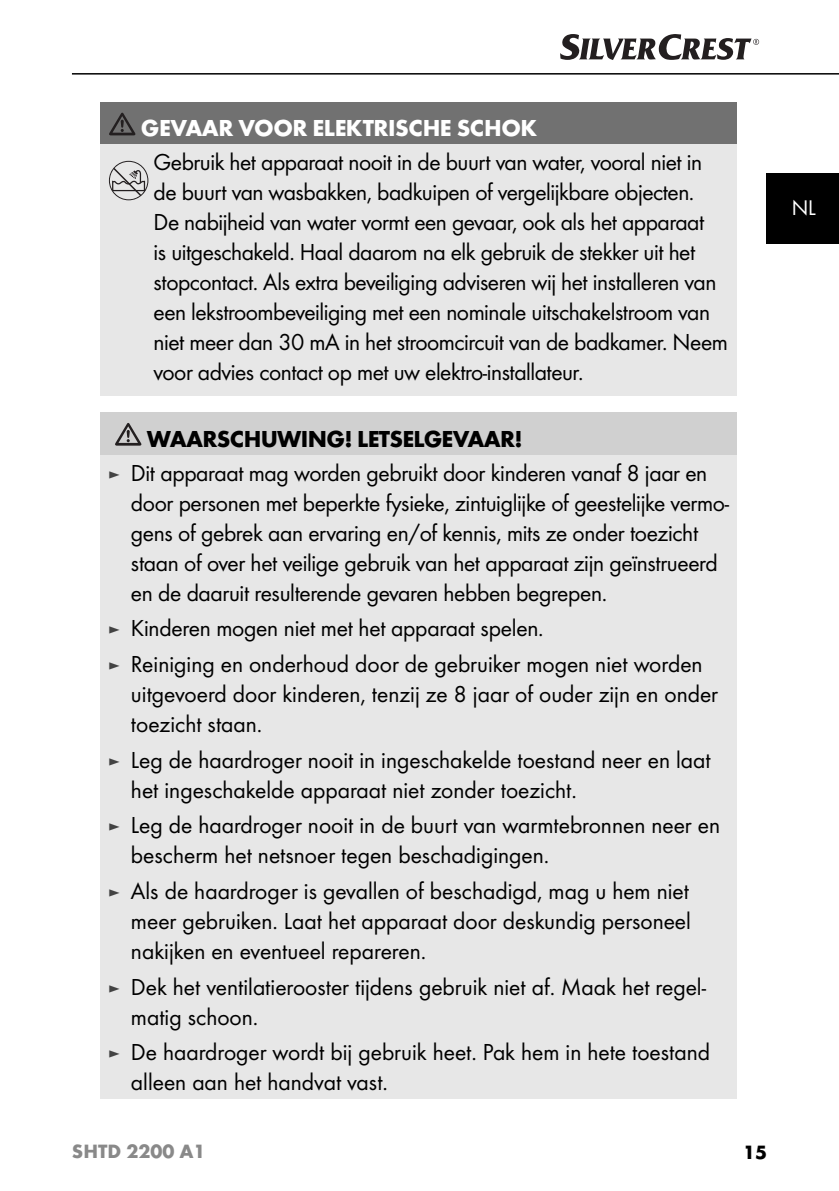
<style>
.page{position:relative;width:839px;height:1191px;background:#fff}
.page>*{position:absolute;margin:0;border:0;box-sizing:border-box;transform-origin:0 0}
.t1{font:24px/30px "Futura Boo";letter-spacing:-.015em;color:#000}
.t2{font:700 24px "Futura";letter-spacing:-.02em;color:#fff}
.t3{font:700 24px "Futura";letter-spacing:-.03em;color:#000}
.t4{font:22px "Futura Boo";color:#fff}
.t5{font:700 20px "Futura";color:#898989}
.t6{font:700 20px "Futura";color:#000}
.s1{font-size:18px;color:#434343}
</style>
<div class="page">
<hr style="left:72px;top:73px;width:767px;height:2px;background:#000">
<svg style="left:560px;top:34px;width:199px;height:26px"></svg>
<div style="left:767px;top:173px;width:72px;height:71px;background:#000"></div>
<div style="left:100px;top:102px;width:637px;height:42px;background:#717171"></div>
<div style="left:100px;top:144px;width:637px;height:252px;background:#e7e7e7"></div>
<svg style="left:109px;top:113px;width:26px;height:22px"></svg>
<div style="left:100px;top:412px;width:637px;height:43px;background:#d0d0d0"></div>
<div style="left:100px;top:455px;width:637px;height:643px;background:#e7e7e7"></div>
<svg style="left:115px;top:423px;width:26px;height:23px"></svg>
<svg style="left:109px;top:161px;width:39px;height:39px"></svg>
<p class="t2" style="left:141px;top:119px;width:398px">GEVAAR VOOR ELEKTRISCHE SCHOK</p>
<p class="t1" style="left:154px;top:149px;width:576px">Gebruik het apparaat nooit in de buurt van water, vooral niet in de buurt van wasbakken, badkuipen of vergelijkbare objecten.<br>De nabijheid van water vormt een gevaar, ook als het apparaat<br>is uitgeschakeld. Haal daarom na elk gebruik de stekker uit het stopcontact. Als extra beveiliging adviseren wij het installeren van een lekstroombeveiliging met een nominale uitschakelstroom van niet meer dan 30 mA in het stroomcircuit van de badkamer. Neem voor advies contact op met uw elektro-installateur.</p>
<p class="t3" style="left:147px;top:429px;width:377px">WAARSCHUWING! LETSELGEVAAR!</p>
<p class="t1" style="left:131px;top:459px;width:599px;text-indent:-23px"><span class="s1">►</span> Dit apparaat mag worden gebruikt door kinderen vanaf 8 jaar en door personen met beperkte fysieke, zintuiglijke of geestelijke vermo&shy;gens of gebrek aan ervaring en/of kennis, mits ze onder toezicht staan of over het veilige gebruik van het apparaat zijn geïnstrueerd en de daaruit resulterende gevaren hebben begrepen.</p>
<p class="t1" style="left:108px;top:612px;width:596px;line-height:35.6px"><span class="s1">►</span> Kinderen mogen niet met het apparaat spelen.<br><span class="s1">►</span> Reiniging en onderhoud door de gebruiker mogen niet worden</p>
<p class="t1" style="left:131px;top:680px;width:589px">uitgevoerd door kinderen, tenzij ze 8 jaar of ouder zijn en onder toezicht staan.</p>
<p class="t1" style="left:131px;top:746px;width:581px;text-indent:-23px"><span class="s1">►</span> Leg de haardroger nooit in ingeschakelde toestand neer en laat het ingeschakelde apparaat niet zonder toezicht.</p>
<p class="t1" style="left:131px;top:811px;width:591px;text-indent:-23px"><span class="s1">►</span> Leg de haardroger nooit in de buurt van warmtebronnen neer en bescherm het netsnoer tegen beschadigingen.</p>
<p class="t1" style="left:131px;top:877px;width:561px;text-align:justify;text-indent:-23px"><span class="s1">►</span> Als de haardroger is gevallen of beschadigd, mag u hem niet meer gebruiken. Laat het apparaat door deskundig personeel nakijken en eventueel repareren.</p>
<p class="t1" style="left:131px;top:973px;width:577px;text-indent:-23px"><span class="s1">►</span> Dek het ventilatierooster tijdens gebruik niet af. Maak het regel&shy;matig schoon.</p>
<p class="t1" style="left:131px;top:1038px;width:581px;text-indent:-23px"><span class="s1">►</span> De haardroger wordt bij gebruik heet. Pak hem in hete toestand alleen aan het handvat vast.</p>
<p class="t5" style="left:72px;top:1143px;width:135px">SHTD 2200 A1</p>
<p class="t6" style="left:743px;top:1144px;width:25px">15</p>
<p class="t4" style="left:792px;top:198px;width:26px">NL</p>
</div>
